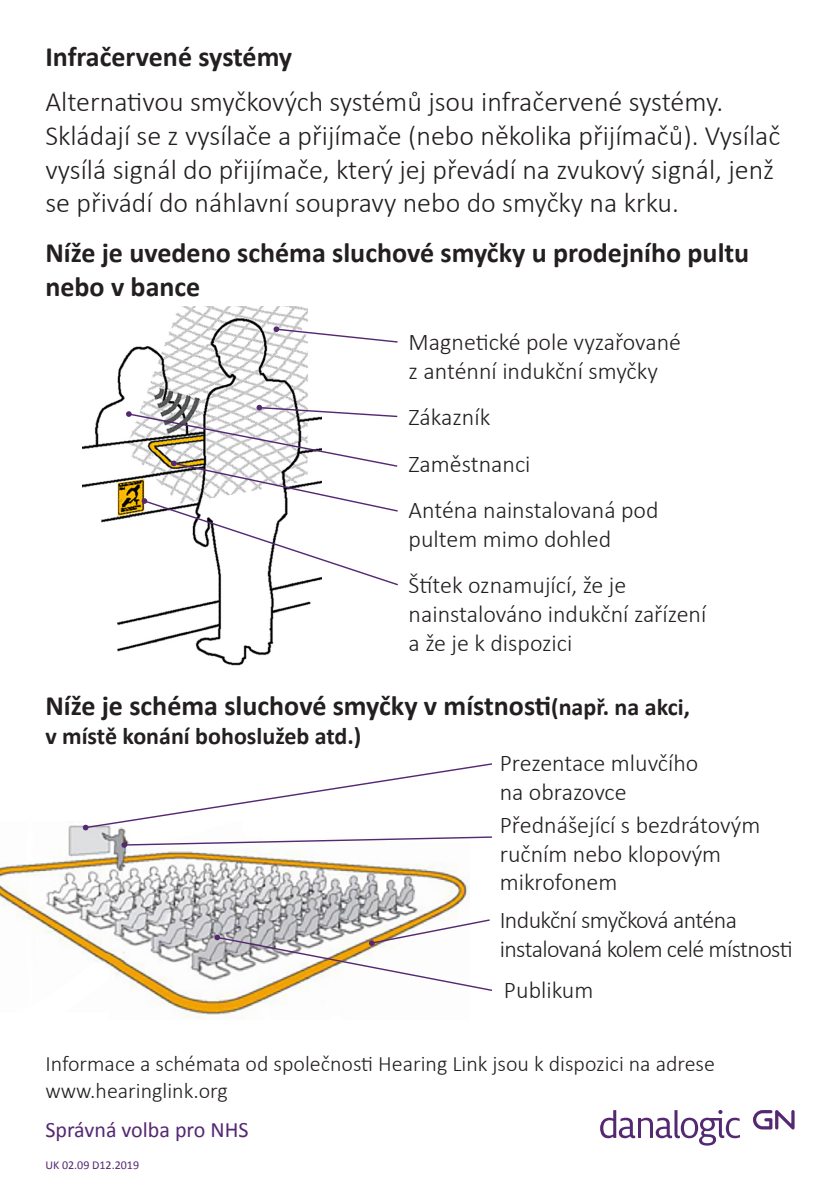
<style>
.page{position:relative;width:840px;height:1191px;background:#fff}
.page>*{position:absolute;margin:0;border:0;box-sizing:border-box;transform-origin:0 0}
.t1{font:300 28px/33.6px "Calibri";color:#231f20}
.t2{font:700 28px/33.6px "Calibri";color:#231f20}
.t3{font:300 24px/28.8px "Calibri";color:#231f20}
.t4{font:300 24px/28.8px "Calibri";letter-spacing:-.025em;color:#231f20}
.t5{font:700 24px "Calibri";color:#231f20}
.t6{font:300 22px/26.4px "Calibri";color:#231f20}
.t7{font:22px "Calibri";color:#552872}
.t8{font:12px "Calibri";color:#552872}
.s1{font-size:24px}
</style>
<div class="page">
<svg style="left:753px;top:1110px;width:41px;height:19px"></svg>
<svg style="left:600px;top:1109px;width:139px;height:36px"></svg>
<img style="left:83px;top:306px;width:228px;height:360px">
<img style="left:0;top:825px;width:469px;height:194px">
<svg style="left:273px;top:326px;width:125px;height:17px"></svg>
<svg style="left:126px;top:405px;width:272px;height:181px"></svg>
<svg style="left:83px;top:763px;width:409px;height:84px"></svg>
<svg style="left:214px;top:918px;width:278px;height:74px"></svg>
<p class="t2" style="left:45px;top:40px;width:248px">Infračervené systémy</p>
<p class="t1" style="left:45px;top:84px;width:736px">Alternativou smyčkových systémů jsou infračervené systémy.<br>Skládají se z vysílače a přijímače (nebo několika přijímačů). Vysílač vysílá signál do přijímače, který jej převádí na zvukový signál, jenž se přivádí do náhlavní soupravy nebo do smyčky na krku.</p>
<p class="t2" style="left:45px;top:236px;width:705px">Níže je uvedeno schéma sluchové smyčky u prodejního pultu nebo v bance</p>
<p class="t3" style="left:408px;top:327px;width:274px">Magnetické pole vyzařované z anténní indukční smyčky</p>
<p class="t3" style="left:408px;top:402px;width:83px">Zákazník</p>
<p class="t3" style="left:408px;top:448px;width:123px">Zaměstnanci</p>
<p class="t3" style="left:408px;top:494px;width:251px">Anténa nainstalovaná pod pultem mimo dohled</p>
<p class="t3" style="left:408px;top:570px;width:299px">Štítek oznamující, že je nainstalováno indukční zařízení a že je k dispozici</p>
<p class="t2" style="left:45px;top:688px;width:645px">Níže je schéma sluchové smyčky v místnosti<span class="s1">(např. na akci,</span></p>
<p class="t5" style="left:45px;top:720px;width:317px">v místě konání bohoslužeb atd.)</p>
<p class="t3" style="left:499px;top:747px;width:200px">Prezentace mluvčího na obrazovce</p>
<p class="t3" style="left:499px;top:809px;width:262px">Přednášející s bezdrátovým ručním nebo klopovým mikrofonem</p>
<p class="t4" style="left:499px;top:904px;width:294px">Indukční smyčková anténa instalovaná kolem celé místnosti</p>
<p class="t3" style="left:503px;top:974px;width:91px">Publikum</p>
<p class="t6" style="left:45px;top:1049px;width:670px">Informace a schémata od společnosti Hearing Link jsou k dispozici na adrese www.hearinglink.org</p>
<p class="t7" style="left:45px;top:1115px;width:204px">Správná volba pro NHS</p>
<p class="t8" style="left:45px;top:1157px;width:95px">UK 02.09 D12.2019</p>
</div>
